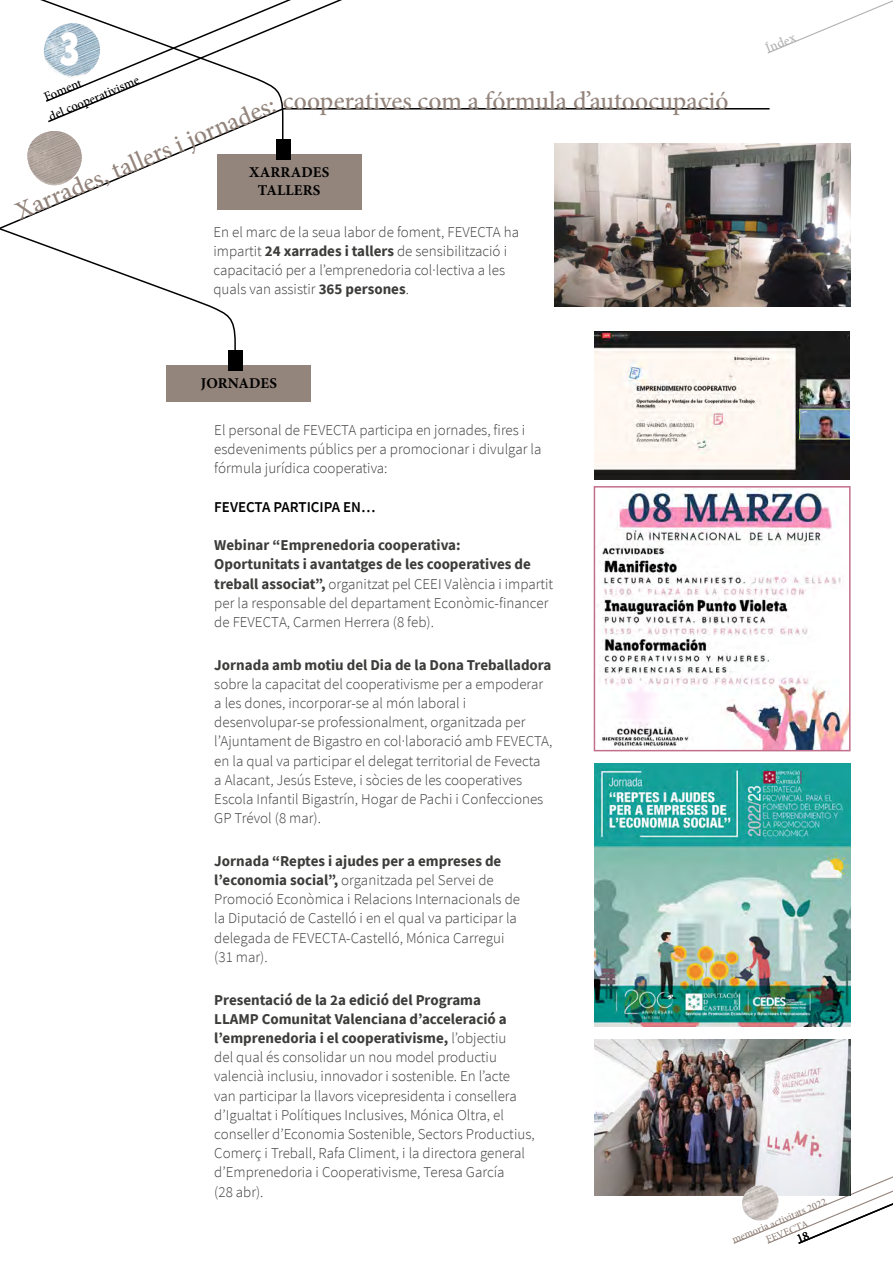
<style>
.page{position:relative;width:893px;height:1263px;background:#fff}
.page>*{position:absolute;margin:0;border:0;box-sizing:border-box;transform-origin:0 0}
.t1{font:900 51.15px "Source Sans Pro";color:#fff;scale:.74 1}
.t2{font:500 25.5px "Minion Pro";color:#93847c}
.t3{font:300 15px/19.2px "Source Sans Pro";color:#3c3c3b}
.t4{font:700 15px "Source Sans Pro";color:#3c3c3b}
.t5{font:700 15px/18px "Minion Pro";letter-spacing:.01em;color:#000;text-align:center}
.t6{font:600 15px "Source Sans Pro";color:#000}
.t7{font:500 13.5px "Minion Pro";color:#b3b2b2}
.t8{font:500 12.75px/19.8px "Minion Pro";color:#000}
.t9{font:500 10.5px/13px "Minion Pro";color:#93847c;text-align:center}
.s1{font-weight:700}
</style>
<div class="page">
<img style="left:599px;top:489px;width:248px;height:259px">
<div style="left:594px;top:486px;width:256px;height:265px;border:2px solid #c36f8b"></div>
<img style="left:554px;top:144px;width:296px;height:162px">
<img style="left:594px;top:331px;width:255px;height:148px">
<img style="left:594px;top:763px;width:256px;height:263px">
<img style="left:594px;top:1040px;width:256px;height:156px">
<svg style="left:1px;top:230px;width:235px;height:169px"></svg>
<div style="left:217px;top:154px;width:144px;height:56px;background:#93847c"></div>
<div style="left:167px;top:365px;width:144px;height:36px;background:#93847c"></div>
<div style="left:229px;top:350px;width:14px;height:21px;background:#000"></div>
<hr style="left:283px;top:108px;width:486px;height:2px;background:#000">
<svg style="left:767px;top:0;width:126px;height:54px"></svg>
<svg style="left:0;top:0;width:345px;height:230px"></svg>
<svg style="left:732px;top:1119px;width:161px;height:125px"></svg>
<h1 class="t1" style="left:60px;top:13px;width:29px">3</h1>
<p class="t8" style="left:38px;top:90px;width:98px;rotate:-23deg">Foment<br>del cooperativisme</p>
<h2 class="t2" style="left:283px;top:83px;width:447px">cooperatives com a fórmula d’autoocupació</h2>
<h2 class="t2" style="left:10px;top:197px;width:281px;rotate:-23deg">Xarrades, tallers i jornades:</h2>
<p class="t5" style="left:249px;top:163px;width:82px">XARRADES<br>TALLERS</p>
<p class="t3" style="left:213px;top:222px;width:307px">En el marc de la seua labor de foment, FEVECTA ha impartit <span class="s1">24 xarrades i tallers</span> de sensibilització i capacitació per a l’emprenedoria col·lectiva a les quals van assistir <span class="s1">365 persones</span>.</p>
<p class="t5" style="left:201px;top:374px;width:78px">JORNADES</p>
<p class="t7" style="left:763px;top:41px;width:33px;rotate:-23deg">Índex</p>
<p class="t3" style="left:214px;top:420px;width:329px">El personal de FEVECTA participa en jornades, fires i esdeveniments públics per a promocionar i divulgar la fórmula jurídica cooperativa:</p>
<p class="t6" style="left:214px;top:497px;width:163px">FEVECTA PARTICIPA EN…</p>
<p class="t3" style="left:214px;top:535px;width:340px"><span class="s1">Webinar “Emprenedoria cooperativa:<br>Oportunitats i avantatges de les cooperatives de treball associat”,</span> organitzat pel CEEI València i impartit per la responsable del departament Econòmic-financer de FEVECTA, Carmen Herrera (8 feb).</p>
<p class="t4" style="left:214px;top:654px;width:339px">Jornada amb motiu del Dia de la Dona Treballadora</p>
<p class="t3" style="left:214px;top:674px;width:340px">sobre la capacitat del cooperativisme per a empoderar a les dones, incorporar-se al món laboral i desenvolupar-se professionalment, organitzada per l’Ajuntament de Bigastro en col·laboració amb FEVECTA, en la qual va participar el delegat territorial de Fevecta<br>a Alacant, Jesús Esteve, i sòcies de les cooperatives Escola Infantil Bigastrín, Hogar de Pachi i Confecciones GP Trévol (8 mar).</p>
<p class="t3" style="left:214px;top:851px;width:307px"><span class="s1">Jornada “Reptes i ajudes per a empreses de l’economia social”,</span> organitzada pel Servei de Promoció Econòmica i Relacions Internacionals de la Diputació de Castelló i en el qual va participar la delegada de FEVECTA-Castelló, Mónica Carregui (31 mar).</p>
<p class="t3" style="left:214px;top:990px;width:322px"><span class="s1">Presentació de la 2a edició del Programa<br>LLAMP Comunitat Valenciana d’acceleració a l’emprenedoria i el cooperativisme,</span> l’objectiu<br>del qual és consolidar un nou model productiu valencià inclusiu, innovador i sostenible. En l’acte van participar la llavors vicepresidenta i consellera d’Igualtat i Polítiques Inclusives, Mónica Oltra, el conseller d’Economia Sostenible, Sectors Productius, Comerç i Treball, Rafa Climent, i la directora general d’Emprenedoria i Cooperativisme, Teresa García<br>(28 abr).</p>
<p class="t9" style="left:730px;top:1234px;width:103px;rotate:-23deg">memoria activitats 2022<br>FEVECTA</p>
</div>
